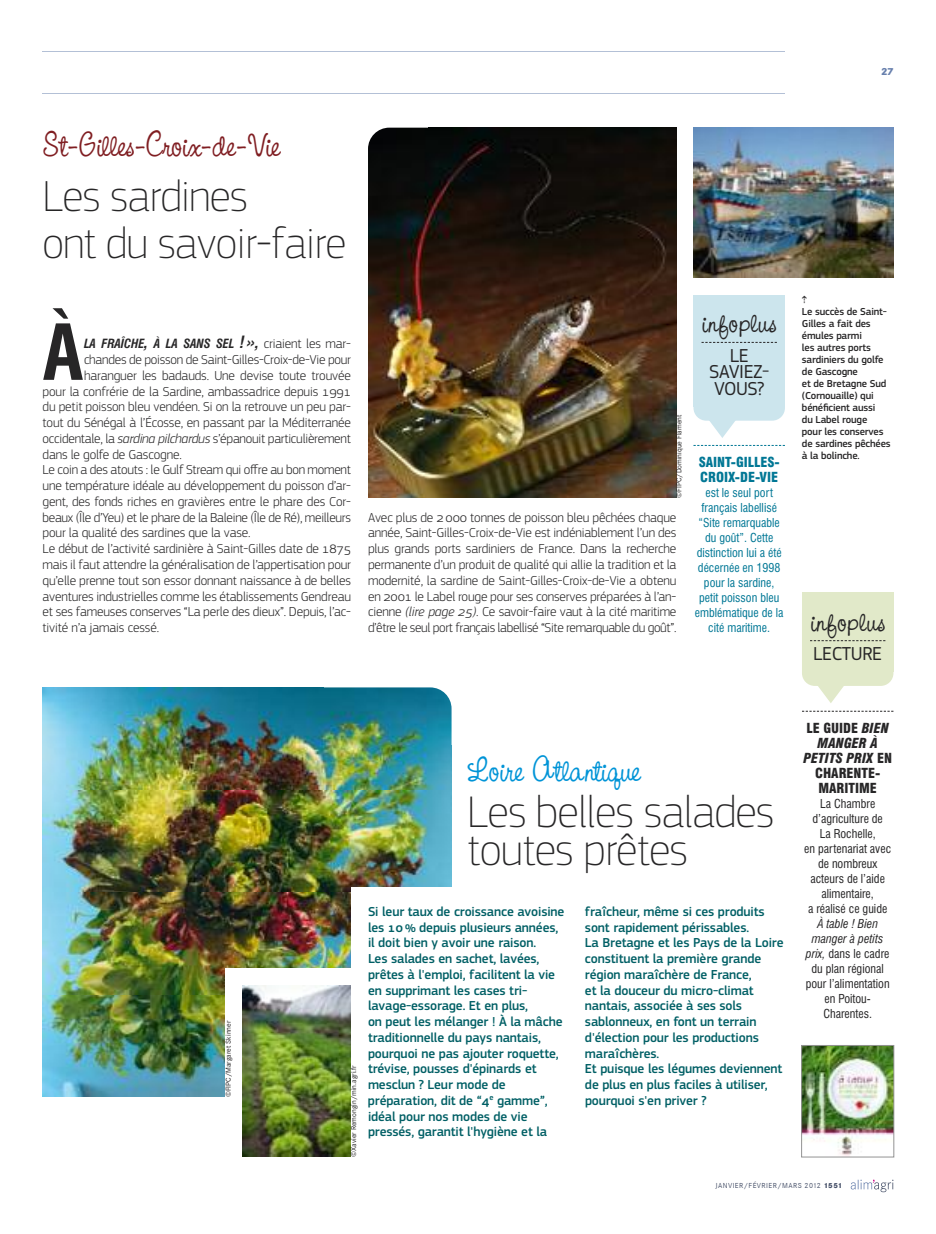
<style>
.page{position:relative;width:936px;height:1234px;background:#fff}
.page>*{position:absolute;margin:0;border:0;box-sizing:border-box;transform-origin:0 0}
.t1{font:700 condensed 75px "Swiss 721 BT";color:#272627}
.t2{font:100 45.9px/37.5px "PF Square Sans Pro";letter-spacing:-.015em;color:#272627}
.t3{font:100 45px/46.5px "PF Square Sans Pro";letter-spacing:-.015em;color:#272627}
.t4{font:36px "CAC Pinafore";letter-spacing:-.025em;color:#801e22}
.t5{font:36px "CAC Pinafore";letter-spacing:-.015em;color:#0094d7}
.t6{font:31.5px "CAC Pinafore";color:#272627}
.t7{font:19.5px/16.5px "PF Square Sans Pro";letter-spacing:-.02em;color:#272627;text-align:center}
.t8{font:300 13.5px/15.8px "PF Square Sans Pro";letter-spacing:-.01em;color:#272627;text-align:justify}
.t9{font:500 13.5px/15.8px "PF Square Sans Pro";letter-spacing:-.01em;color:#005f65}
.t10{font:900 condensed 13.5px/15px "Swiss 721 BT";color:#272627;text-align:center}
.t11{font:900 condensed 13.5px/15px "Swiss 721 BT";color:#007795}
.t12{font:italic 700 condensed 12.3px "Swiss 721 BT";letter-spacing:-.015em;color:#272627}
.t13{font:condensed 12px/15px "Swiss 721 BT";color:#272627;text-align:center}
.t14{font:condensed 12px/15px "Swiss 721 BT";color:#007795;text-align:center}
.t15{font:500 10.5px/12px "PF Square Sans Pro";letter-spacing:-.015em;color:#272627}
.t16{font:800 10.5px "Corporate S";color:#6880ad}
.t17{font:7.5px "Corporate S";color:#272627}
.t18{font:7.5px "Corporate S";letter-spacing:.06em;color:#48526a}
.s1{font-size:16.5px}
.s2{font-family:"PF Square Sans Pro";font-weight:300;font-style:normal;font-stretch:normal;font-size:13.5px}
.s3{font-style:italic}
.s4{font-weight:800}
</style>
<div class="page">
<img style="left:43px;top:687px;width:408px;height:409px">
<div style="left:351px;top:887px;width:201px;height:241px;background:#fff"></div>
<svg style="left:850px;top:1179px;width:43px;height:12px"></svg>
<hr style="left:43px;top:51px;width:741px;height:1px;background:#b3c0d6">
<hr style="left:43px;top:94px;width:741px;height:1px;background:#b3c0d6">
<img style="left:368px;top:128px;width:308px;height:369px;border-radius:21px">
<img style="left:693px;top:128px;width:200px;height:149px">
<div style="left:693px;top:327px;width:91px;height:93px;background:#cce5ed;border-radius:13px"></div>
<div style="left:693px;top:295px;width:91px;height:112px;background:#cce5ed"></div>
<svg style="left:701px;top:342px;width:75px;height:1px"></svg>
<svg style="left:707px;top:420px;width:30px;height:18px"></svg>
<div style="left:801px;top:601px;width:92px;height:84px;background:#e1e9c9;border-radius:13px"></div>
<div style="left:801px;top:592px;width:92px;height:80px;background:#e1e9c9"></div>
<svg style="left:810px;top:640px;width:75px;height:1px"></svg>
<svg style="left:815px;top:685px;width:31px;height:18px"></svg>
<svg style="left:693px;top:445px;width:91px;height:1px"></svg>
<svg style="left:802px;top:710px;width:91px;height:1px"></svg>
<img style="left:803px;top:1046px;width:89px;height:109px">
<div style="left:801px;top:1044px;width:93px;height:113px;border:1px solid #939393"></div>
<div style="left:225px;top:967px;width:126px;height:190px;background:#fff"></div>
<img style="left:242px;top:985px;width:109px;height:170px">
<p class="t16" style="left:881px;top:65px;width:14px">27</p>
<h3 class="t4" style="left:43px;top:123px;width:239px">St-Gilles-Croix-de-Vie</h3>
<h3 class="t3" style="left:43px;top:177px;width:305px">Les sardines<br>ont du savoir-faire</h3>
<h1 class="t1" style="left:43px;top:323px;width:43px">À</h1>
<h3 class="t6" style="left:701px;top:303px;width:77px">infoplus</h3>
<p class="t12" style="left:84px;top:339px;width:268px">LA FRAÎCHE<span class="s1">,</span> À LA SANS SEL <span class="s1">! »,</span> <span class="s2">criaient les mar-</span></p>
<p class="t8" style="left:84px;top:353px;width:268px">chandes de poisson de Saint-Gilles-Croix-de-Vie pour</p>
<p class="t8" style="left:84px;top:368px;width:268px">haranguer les badauds. Une devise toute trouvée</p>
<p class="t8" style="left:43px;top:384px;width:310px">pour la confrérie de la Sardine, ambassadrice depuis 1991</p>
<p class="t8" style="left:43px;top:400px;width:310px">du petit poisson bleu vendéen. Si on la retrouve un peu par-</p>
<p class="t8" style="left:43px;top:416px;width:310px">tout du Sénégal à l’Écosse, en passant par la Méditerranée</p>
<p class="t8" style="left:43px;top:431px;width:310px">occidentale, la <span class="s3">sardina pilchardus</span> s’épanouit particulièrement</p>
<p class="t8" style="left:43px;top:447px;width:141px">dans le golfe de Gascogne.</p>
<p class="t8" style="left:43px;top:463px;width:310px">Le coin a des atouts : le Gulf Stream qui offre au bon moment</p>
<p class="t8" style="left:43px;top:479px;width:310px">une température idéale au développement du poisson d’ar-</p>
<p class="t8" style="left:43px;top:494px;width:310px">gent, des fonds riches en gravières entre le phare des Cor-</p>
<p class="t8" style="left:43px;top:510px;width:310px">beaux (Île d’Yeu) et le phare de la Baleine (Île de Ré), meilleurs</p>
<p class="t8" style="left:43px;top:526px;width:210px">pour la qualité des sardines que la vase.</p>
<p class="t8" style="left:43px;top:542px;width:310px">Le début de l’activité sardinière à Saint-Gilles date de 1875</p>
<p class="t8" style="left:43px;top:557px;width:310px">mais il faut attendre la généralisation de l’appertisation pour</p>
<p class="t8" style="left:43px;top:573px;width:310px">qu’elle prenne tout son essor donnant naissance à de belles</p>
<p class="t8" style="left:43px;top:589px;width:310px">aventures industrielles comme les établissements Gendreau</p>
<p class="t8" style="left:43px;top:605px;width:310px">et ses fameuses conserves “La perle des dieux”. Depuis, l’ac-</p>
<p class="t8" style="left:43px;top:620px;width:118px">tivité n’a jamais cessé.</p>
<h3 class="t7" style="left:709px;top:348px;width:62px">LE<br>SAVIEZ-<br>VOUS?</h3>
<p class="t17" style="left:674px;top:497px;width:84px;rotate:-90deg">©FIPC/DOMINIQUE FLAMENT</p>
<p class="t11" style="left:698px;top:455px;width:82px">SAINT-GILLES-<br>CROIX-DE-VIE</p>
<p class="t14" style="left:695px;top:486px;width:90px">est le seul port français labellisé “Site remarquable du goût”. Cette distinction lui a été décernée en 1998 pour la sardine, petit poisson bleu emblématique de la cité maritime.</p>
<p class="t8" style="left:368px;top:510px;width:310px">Avec plus de 2000 tonnes de poisson bleu pêchées chaque année, Saint-Gilles-Croix-de-Vie est indéniablement l’un des plus grands ports sardiniers de France. Dans la recherche permanente d’un produit de qualité qui allie la tradition et la modernité, la sardine de Saint-Gilles-Croix-de-Vie a obtenu en 2001 le Label rouge pour ses conserves préparées à l’an&shy;cienne <span class="s3">(lire page 25)</span>. Ce savoir-faire vaut à la cité maritime d’être le seul port français labellisé “Site remarquable du goût”.</p>
<p class="t15" style="left:801px;top:294px;width:90px">⇡<br>Le succès de Saint-<br>Gilles a fait des émules parmi<br>les autres ports sardiniers du golfe de Gascogne<br>et de Bretagne Sud (Cornouaille) qui bénéficient aussi<br>du Label rouge<br>pour les conserves de sardines pêchées à la bolinche.</p>
<h3 class="t6" style="left:810px;top:601px;width:77px">infoplus</h3>
<h3 class="t7" style="left:813px;top:646px;width:70px">LECTURE</h3>
<p class="t17" style="left:224px;top:1096px;width:78px;rotate:-90deg">©FIPC/MARGARET SKINNER</p>
<h3 class="t5" style="left:467px;top:748px;width:175px">Loire Atlantique</h3>
<h2 class="t2" style="left:467px;top:797px;width:309px">Les belles salades toutes prêtes</h2>
<p class="t17" style="left:349px;top:1156px;width:93px;rotate:-90deg">©XAVIER REMONGIN/MIN.AGRI.FR</p>
<p class="t9" style="left:368px;top:904px;width:198px">Si leur taux de croissance avoisine les 10% depuis plusieurs années, il doit bien y avoir une raison.<br>Les salades en sachet, lavées, prêtes à l'emploi, facilitent la vie en supprimant les cases tri&shy;lavage-essorage. Et en plus,<br>on peut les mélanger ! À la mâche traditionnelle du pays nantais, pourquoi ne pas ajouter roquette, trévise, pousses d'épinards et mesclun ? Leur mode de préparation, dit de “4<sup>e</sup> gamme”, idéal pour nos modes de vie pressés, garantit l'hygiène et la</p>
<p class="t9" style="left:585px;top:904px;width:200px">fraîcheur, même si ces produits sont rapidement périssables.<br>La Bretagne et les Pays de la Loire constituent la première grande région maraîchère de France,<br>et la douceur du micro-climat nantais, associée à ses sols sablonneux, en font un terrain d'élection pour les productions maraîchères.<br>Et puisque les légumes deviennent de plus en plus faciles à utiliser, pourquoi s'en priver ?</p>
<p class="t10" style="left:803px;top:721px;width:90px">LE GUIDE <span class="s3">BIEN<br>MANGER À<br>PETITS PRIX</span> EN<br>CHARENTE-<br>MARITIME</p>
<p class="t13" style="left:804px;top:796px;width:88px">La Chambre d’agriculture de<br>La Rochelle,<br>en partenariat avec de nombreux acteurs de l’aide alimentaire,<br>a réalisé ce guide</p>
<p class="t13" style="left:805px;top:916px;width:85px"><span class="s3">À table ! Bien manger à petits prix,</span> dans le cadre du plan régional pour l’alimentation en Poitou-<br>Charentes.</p>
<p class="t18" style="left:715px;top:1180px;width:128px">JANVIER/FÉVRIER/MARS 2012 <span class="s4">1551</span></p>
</div>
